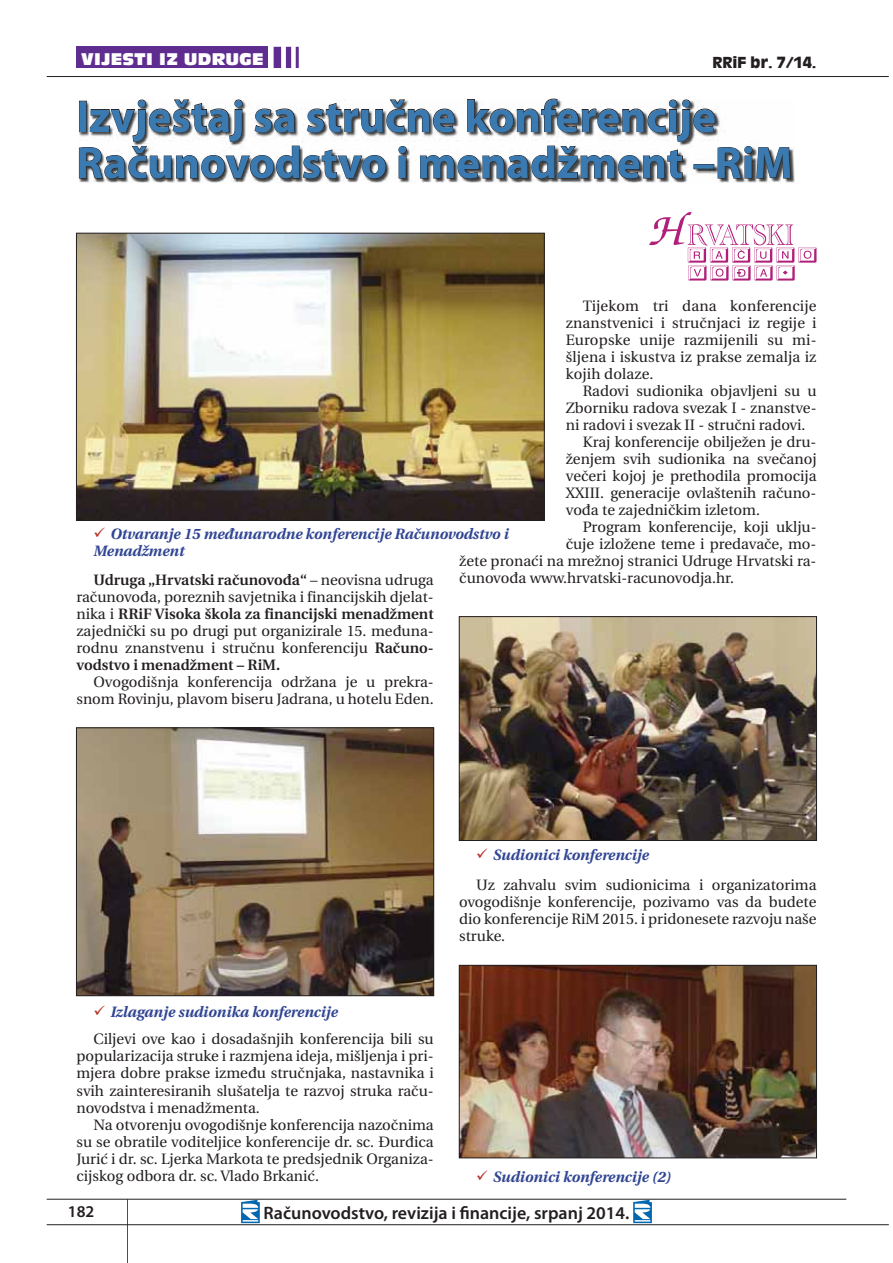
<style>
.page{position:relative;width:893px;height:1263px;background:#fff}
.page>*{position:absolute;margin:0;border:0;box-sizing:border-box;transform-origin:0 0}
.t1{font:700 45px/46.5px "Myriad Pro";color:#3a7ab1}
.t2{font:600 18px "Myriad Pro";color:#231f20}
.t3{font:16.5px "Antique Olive Compact";color:#fff}
.t4{font:600 16.5px "Myriad Pro";color:#231f20}
.t5{font:15px/17.1px "Utopia";color:#231f20;text-align:justify}
.t6{font:italic 700 15px/17px "Utopia";color:#304593}
.t7{font:900 15px "Antique Olive";color:#231f20}
.s1{font-style:inherit}
</style>
<div class="page">
<hr style="left:47px;top:76px;width:842px;height:1px;background:#231f20">
<hr style="left:127px;top:1199px;width:1px;height:64px;background:#4f4f4e">
<hr style="left:47px;top:1224px;width:842px;height:1px;background:#231f20">
<hr style="left:47px;top:1199px;width:799px;height:1px;background:#231f20">
<svg style="left:241px;top:1200px;width:19px;height:23px"></svg>
<svg style="left:633px;top:1200px;width:19px;height:23px"></svg>
<div style="left:274px;top:47px;width:7px;height:21px;background:#5f2d90"></div>
<div style="left:286px;top:47px;width:5px;height:21px;background:#5f2d90"></div>
<hr style="left:296px;top:47px;width:3px;height:21px;background:#5f2d90">
<div style="left:76px;top:47px;width:192px;height:21px;background:#5f2d90"></div>
<img style="left:79px;top:149px;width:715px;height:34px">
<svg style="left:79px;top:98px;width:712px;height:81px"></svg>
<svg style="left:649px;top:212px;width:167px;height:69px"></svg>
<img style="left:78px;top:235px;width:464px;height:284px">
<div style="left:76px;top:233px;width:468px;height:288px;border:1px solid #231f20"></div>
<img style="left:78px;top:730px;width:354px;height:264px">
<div style="left:76px;top:728px;width:358px;height:268px;border:1px solid #231f20"></div>
<img style="left:461px;top:967px;width:354px;height:189px">
<div style="left:459px;top:965px;width:358px;height:193px;border:1px solid #231f20"></div>
<img style="left:461px;top:618px;width:354px;height:221px">
<div style="left:459px;top:616px;width:358px;height:225px;border:1px solid #231f20"></div>
<p class="t3" style="left:81px;top:53px;width:184px">VIJESTI IZ UDRUGE</p>
<h1 class="t1" style="left:76px;top:96px;width:718px">Izvještaj sa stručne konferencije<br>Računovodstvo i menadžment –RiM</h1>
<p class="t7" style="left:712px;top:54px;width:106px">RRiF br. 7/14.</p>
<p class="t5" style="left:566px;top:298px;width:252px;text-indent:17px">Tijekom tri dana konferencije znanstvenici i stručnjaci iz regije i Europske unije razmijenili su mi&shy;šljena i iskustva iz prakse zemalja iz kojih dolaze.</p>
<p class="t5" style="left:583px;top:383px;width:235px">Radovi sudionika objavljeni su u</p>
<p class="t5" style="left:566px;top:400px;width:252px">Zborniku radova svezak I - znanstve-</p>
<p class="t5" style="left:566px;top:417px;width:241px">ni radovi i svezak II - stručni radovi.</p>
<p class="t5" style="left:583px;top:434px;width:235px">Kraj konferencije obilježen je dru-</p>
<p class="t5" style="left:566px;top:451px;width:252px">ženjem svih sudionika na svečanoj</p>
<p class="t5" style="left:566px;top:468px;width:252px">večeri kojoj je prethodila promocija</p>
<p class="t5" style="left:566px;top:485px;width:252px">XXIII. generacije ovlaštenih računo-</p>
<p class="t5" style="left:566px;top:502px;width:196px">vođa te zajedničkim izletom.</p>
<p class="t5" style="left:583px;top:519px;width:235px">Program konferencije, koji uklju-</p>
<p class="t5" style="left:566px;top:536px;width:252px">čuje izložene teme i predavače, mo-</p>
<p class="t5" style="left:459px;top:554px;width:359px">žete pronaći na mrežnoj stranici Udruge Hrvatski ra-</p>
<p class="t5" style="left:459px;top:571px;width:276px">čunovođa www.hrvatski-racunovodja.hr.</p>
<p class="t6" style="left:93px;top:527px;width:417px;text-indent:17px">Otvaranje 15 međunarodne konferencije Računovodstvo i<br>Menadžment</p>
<p class="t5" style="left:76px;top:572px;width:359px;text-indent:17px"><span class="s1">Udruga „Hrvatski računovođa“</span> – neovisna udruga računovođa, poreznih savjetnika i financijskih djelat&shy;nika i <span class="s1">RRiF Visoka škola za financijski menadžment </span>zajednički su po drugi put organizirale 15. međuna&shy;rodnu znanstvenu i stručnu konferenciju <span class="s1">Računo&shy;vodstvo i menadžment – RiM.</span></p>
<p class="t5" style="left:76px;top:674px;width:359px;text-align:right">Ovogodišnja konferencija održana je u prekra&shy;snom Rovinju, plavom biseru Jadrana, u hotelu Eden.</p>
<p class="t6" style="left:493px;top:848px;width:157px">Sudionici konferencije</p>
<p class="t5" style="left:459px;top:877px;width:359px;text-indent:17px">Uz zahvalu svim sudionicima i organizatorima ovogodišnje konferencije, pozivamo vas da budete dio konferencije RiM 2015. i pridonesete razvoju naše struke.</p>
<p class="t6" style="left:110px;top:1005px;width:229px">Izlaganje sudionika konferencije</p>
<p class="t5" style="left:76px;top:1032px;width:359px;text-indent:17px">Ciljevi ove kao i dosadašnjih konferencija bili su popularizacija struke i razmjena ideja, mišljenja i pri&shy;mjera dobre prakse između stručnjaka, nastavnika i svih zainteresiranih slušatelja te razvoj struka raču&shy;novodstva i menadžmenta.</p>
<p class="t5" style="left:76px;top:1117px;width:359px;text-indent:17px">Na otvorenju ovogodišnje konferencija nazočnima su se obratile voditeljice konferencije dr. sc. Đurđica Jurić i dr. sc. Ljerka Markota te predsjednik Organiza&shy;cijskog odbora dr. sc. Vlado Brkanić.</p>
<p class="t6" style="left:493px;top:1170px;width:179px">Sudionici konferencije (2)</p>
<p class="t4" style="left:68px;top:1206px;width:28px">182</p>
<p class="t2" style="left:263px;top:1207px;width:367px">Računovodstvo, revizija i financije, srpanj 2014.</p>
</div>
